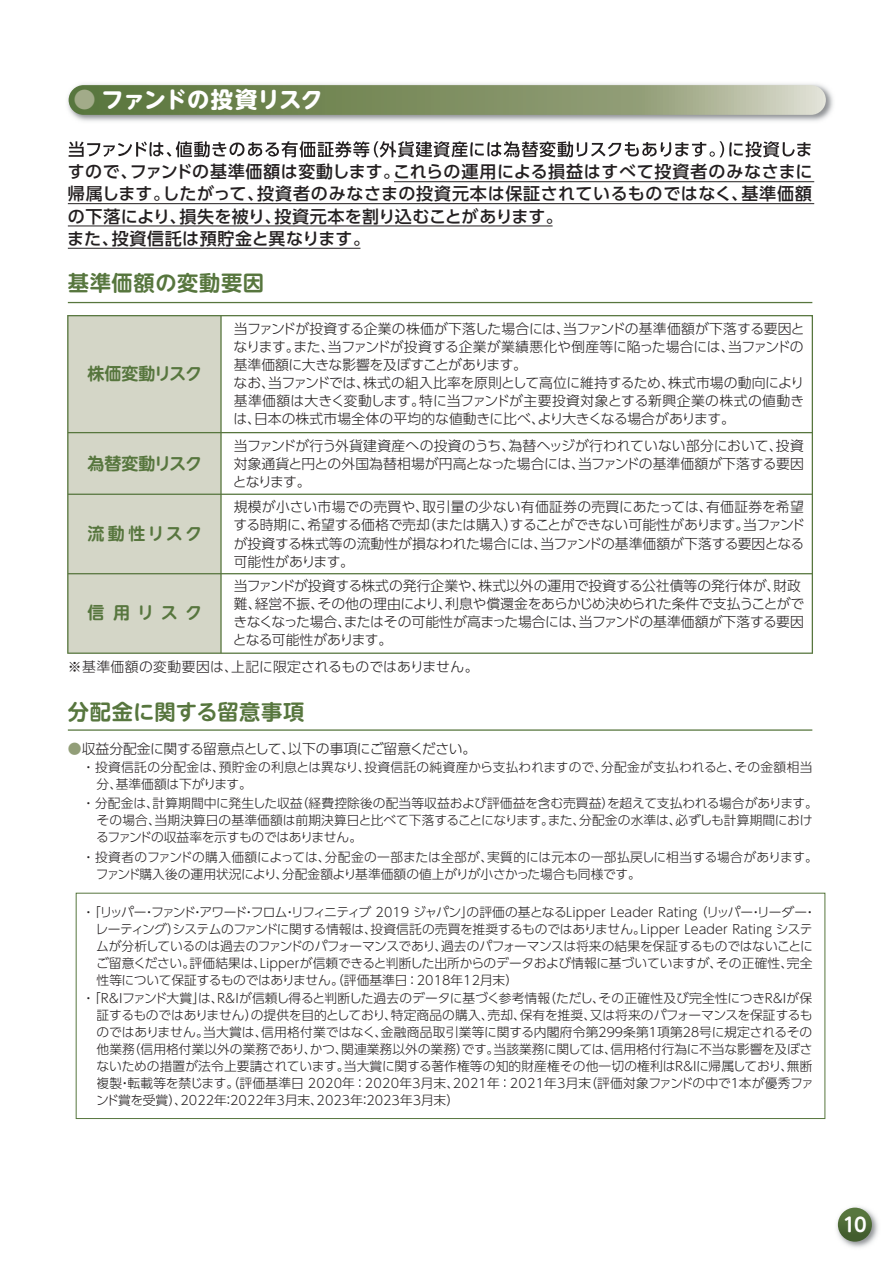
<style>
.page{position:relative;width:893px;height:1263px;background:#fff}
.page>*{position:absolute;margin:0;border:0;box-sizing:border-box;transform-origin:0 0}
.t1{font:22.35px "UD Shin M Go Pro Bold 90 pv RKSJ H";letter-spacing:-.02em;color:#fff}
.t2{font:21.3px "UD Shin M Go Pro De Bold 90 pv RKSJ H";letter-spacing:.03em;color:#57763e}
.t3{font:19.2px "UD Shin M Go Pro De Bold 90 pv RKSJ H";color:#fff}
.t4{font:16.95px/22.4px "UD Shin Go Pro Medium 90 pv RKSJ H";letter-spacing:.03em;color:#231f20}
.t5{font:16.95px "UD Shin M Go Pro De Bold 90 pv RKSJ H";letter-spacing:-.035em;color:#57763e}
.t6{font:16.95px "UD Shin M Go Pro De Bold 90 pv RKSJ H";color:#57763e}
.t7{font:13.8px/18px "UD Shin Go Pro Light 90 pv RKSJ H";letter-spacing:-.01em;color:#231f20}
.t8{font:13.8px "UD Shin Go Pro Light 90 pv RKSJ H";letter-spacing:.01em;color:#231f20}
.t9{font:12.75px/17px "UD Shin Go Pro Light 90 pv RKSJ H";letter-spacing:-.005em;color:#231f20}
.t10{font:12.75px/17px "UD Shin Go Pro Light 90 pv RKSJ H";letter-spacing:.025em;color:#231f20}
.t11{font:12.75px "UD Shin Go Pro Light 90 pv RKSJ H";letter-spacing:.015em;color:#231f20}
.t12{font:12.75px "UD Shin Go Pro Light 90 pv RKSJ H";letter-spacing:-.025em;color:#231f20}
.s1{color:#a2ab89}
.s2{color:#929e78}
</style>
<div class="page">
<img style="left:836px;top:1207px;width:42px;height:41px">
<svg style="left:837px;top:1208px;width:34px;height:34px"></svg>
<svg style="left:226px;top:141px;width:584px;height:16px"></svg>
<svg style="left:69px;top:141px;width:157px;height:16px"></svg>
<hr style="left:394px;top:181px;width:420px;height:1px;background:#231f20">
<hr style="left:68px;top:203px;width:746px;height:1px;background:#231f20">
<hr style="left:68px;top:226px;width:484px;height:1px;background:#231f20">
<hr style="left:68px;top:248px;width:292px;height:1px;background:#231f20">
<img style="left:67px;top:83px;width:766px;height:39px">
<svg style="left:69px;top:85px;width:756px;height:30px"></svg>
<hr style="left:68px;top:302px;width:744px;height:1px;background:#57763e">
<hr style="left:68px;top:729px;width:744px;height:2px;background:#57763e">
<svg style="left:67px;top:315px;width:746px;height:339px"></svg>
<div style="left:234px;top:438px;width:569px;height:14px;background:#fff"></div>
<div style="left:234px;top:456px;width:568px;height:14px;background:#fff"></div>
<div style="left:235px;top:476px;width:67px;height:11px;background:#fff"></div>
<div style="left:234px;top:500px;width:569px;height:14px;background:#fff"></div>
<div style="left:235px;top:518px;width:568px;height:14px;background:#fff"></div>
<div style="left:235px;top:536px;width:567px;height:14px;background:#fff"></div>
<div style="left:234px;top:554px;width:111px;height:14px;background:#fff"></div>
<div style="left:234px;top:579px;width:566px;height:13px;background:#fff"></div>
<div style="left:234px;top:597px;width:569px;height:13px;background:#fff"></div>
<div style="left:235px;top:615px;width:567px;height:14px;background:#fff"></div>
<div style="left:235px;top:633px;width:148px;height:14px;background:#fff"></div>
<hr style="left:220px;top:316px;width:2px;height:337px;background:#57763e">
<div style="left:76px;top:893px;width:749px;height:226px;border:1px solid #57763e"></div>
<h1 class="t1" style="left:73px;top:91px;width:251px"><span class="s1">●</span> ファンドの投資リスク</h1>
<h3 class="t4" style="left:67px;top:163px;width:746px">すので、ファンドの基準価額は変動します。これらの運用による損益はすべて投資者のみなさまに帰属します。したがって、投資者のみなさまの投資元本は保証されているものではなく、基準価額の下落により、損失を被り、投資元本を割り込むことがあります。<br>また、投資信託は預貯金と異なります。</h3>
<h2 class="t2" style="left:68px;top:275px;width:198px">基準価額の変動要因</h2>
<h3 class="t5" style="left:87px;top:368px;width:116px">株価変動リスク</h3>
<h3 class="t5" style="left:87px;top:457px;width:116px">為替変動リスク</h3>
<h3 class="t6" style="left:87px;top:527px;width:116px">流動性リスク</h3>
<p class="t7" style="left:233px;top:322px;width:572px">当ファンドが投資する企業の株価が下落した場合には、当ファンドの基準価額が下落する要因となります。また、当ファンドが投資する企業が業績悪化や倒産等に陥った場合には、当ファンドの基準価額に大きな影響を及ぼすことがあります。<br>なお、当ファンドでは、株式の組入比率を原則として高位に維持するため、株式市場の動向により基準価額は大きく変動します。特に当ファンドが主要投資対象とする新興企業の株式の値動きは、日本の株式市場全体の平均的な値動きに比べ、より大きくなる場合があります。</p>
<p class="t7" style="left:233px;top:438px;width:572px;text-align:justify">当ファンドが行う外貨建資産への投資のうち、為替ヘッジが行われていない部分において、投資対象通貨と円との外国為替相場が円高となった場合には、当ファンドの基準価額が下落する要因となります。</p>
<p class="t7" style="left:233px;top:500px;width:573px;text-align:justify">規模が小さい市場での売買や、取引量の少ない有価証券の売買にあたっては、有価証券を希望する時期に、希望する価格で売却（または購入）することができない可能性があります。当ファンドが投資する株式等の流動性が損なわれた場合には、当ファンドの基準価額が下落する要因となる可能性があります。</p>
<p class="t7" style="left:233px;top:579px;width:572px">当ファンドが投資する株式の発行企業や、株式以外の運用で投資する公社債等の発行体が、財政難、経営不振、その他の理由により、利息や償還金をあらかじめ決められた条件で支払うことができなくなった場合、またはその可能性が高まった場合には、当ファンドの基準価額が下落する要因となる可能性があります。</p>
<h3 class="t6" style="left:87px;top:606px;width:116px">信用リスク</h3>
<p class="t8" style="left:68px;top:661px;width:412px">※基準価額の変動要因は、上記に限定されるものではありません。</p>
<h2 class="t2" style="left:68px;top:704px;width:238px">分配金に関する留意事項</h2>
<p class="t7" style="left:68px;top:742px;width:410px"><span class="s2">●</span>収益分配金に関する留意点として、以下の事項にご留意ください。</p>
<p class="t10" style="left:97px;top:761px;width:717px;text-indent:-15px">・投資信託の分配金は、預貯金の利息とは異なり、投資信託の純資産から支払われますので、分配金が支払われると、その金額相当分、基準価額は下がります。</p>
<p class="t9" style="left:96px;top:797px;width:723px;text-indent:-14px">・ 分配金は、計算期間中に発生した収益（経費控除後の配当等収益および評価益を含む売買益）を超えて支払われる場合があります。その場合、当期決算日の基準価額は前期決算日と比べて下落することになります。また、分配金の水準は、必ずしも計算期間におけるファンドの収益率を示すものではありません。</p>
<p class="t9" style="left:96px;top:850px;width:723px;text-indent:-14px">・ 投資者のファンドの購入価額によっては、分配金の一部または全部が、実質的には元本の一部払戻しに相当する場合があります。ファンド購入後の運用状況により、分配金額より基準価額の値上がりが小さかった場合も同様です。</p>
<p class="t9" style="left:82px;top:905px;width:735px">・「リッパー・ファンド・アワード・フロム・リフィニティブ 2019 ジャパン」の評価の基となるLipper Leader Rating（リッパー・リーダー・</p>
<p class="t9" style="left:96px;top:922px;width:718px">レーティング）システムのファンドに関する情報は、投資信託の売買を推奨するものではありません。Lipper Leader Rating システ</p>
<p class="t12" style="left:96px;top:941px;width:718px">ムが分析しているのは過去のファンドのパフォーマンスであり、過去のパフォーマンスは将来の結果を保証するものではないことに</p>
<p class="t9" style="left:96px;top:956px;width:718px">ご留意ください。評価結果は、Lipperが信頼できると判断した出所からのデータおよび情報に基づいていますが、その正確性、完全</p>
<p class="t9" style="left:97px;top:973px;width:423px">性等について保証するものではありません。（評価基準日：2018年12月末）</p>
<p class="t9" style="left:82px;top:991px;width:731px">・「Ｒ＆Ｉファンド大賞」は、Ｒ＆Ｉが信頼し得ると判断した過去のデータに基づく参考情報（ただし、その正確性及び完全性につきＲ＆Ｉが保</p>
<p class="t9" style="left:97px;top:1008px;width:717px">証するものではありません）の提供を目的としており、特定商品の購入、売却、保有を推奨、又は将来のパフォーマンスを保証するも</p>
<p class="t9" style="left:97px;top:1025px;width:717px">のではありません。当大賞は、信用格付業ではなく、金融商品取引業等に関する内閣府令第２９９条第１項第２８号に規定されるその</p>
<p class="t9" style="left:97px;top:1042px;width:717px">他業務（信用格付業以外の業務であり、かつ、関連業務以外の業務）です。当該業務に関しては、信用格付行為に不当な影響を及ぼさ</p>
<p class="t9" style="left:96px;top:1059px;width:717px">ないための措置が法令上要請されています。当大賞に関する著作権等の知的財産権その他一切の権利はＲ＆Ｉに帰属しており、無断</p>
<p class="t11" style="left:97px;top:1078px;width:718px">複製・転載等を禁じます。（評価基準日 2020年：2020年3月末、2021年：2021年3月末（評価対象ファンドの中で１本が優秀ファ</p>
<p class="t9" style="left:96px;top:1093px;width:364px">ンド賞を受賞）、2022年：2022年3月末、2023年：2023年3月末）</p>
<h3 class="t3" style="left:842px;top:1218px;width:26px">10</h3>
</div>
